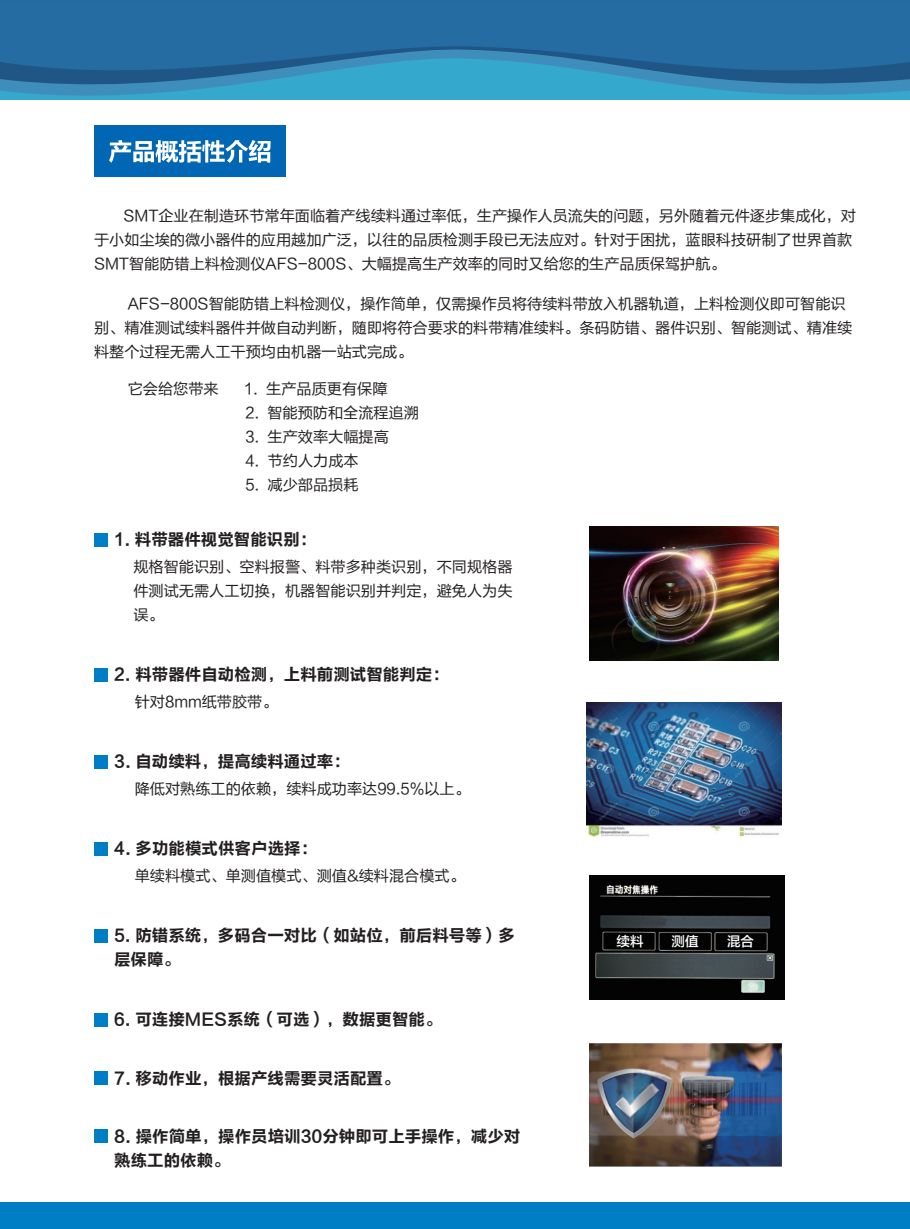
<style>
.page{position:relative;width:910px;height:1229px;background:#fff}
.page>*{position:absolute;margin:0;border:0;box-sizing:border-box;transform-origin:0 0}
.t1{font:16.5px/24px "FZLTCHK GBK1 0";color:#231f20}
.t2{font:15.15px/24px "FZLTHK GBK1 0";color:#231f20}
.t3{font:13.5px "FZLTZHK GBK1 0";color:#fff}
</style>
<div class="page">
<svg style="left:0;top:88px;width:910px;height:12px;background:#36a2ca"></svg>
<svg style="left:0;top:0;width:910px;height:88px;background:#2772a5"></svg>
<div style="left:94px;top:125px;width:192px;height:52px;background:#0166b3"></div>
<svg style="left:109px;top:140px;width:162px;height:23px"></svg>
<div style="left:0;top:1202px;width:910px;height:27px;background:#007ec5"></div>
<img style="left:589px;top:527px;width:189px;height:133px">
<img style="left:586px;top:702px;width:195px;height:136px">
<img style="left:589px;top:876px;width:195px;height:123px">
<img style="left:589px;top:1043px;width:192px;height:124px">
<div style="left:94px;top:533px;width:14px;height:14px;background:#007ec5"></div>
<div style="left:94px;top:668px;width:14px;height:14px;background:#007ec5"></div>
<div style="left:94px;top:755px;width:14px;height:14px;background:#007ec5"></div>
<div style="left:94px;top:842px;width:14px;height:14px;background:#007ec5"></div>
<div style="left:94px;top:929px;width:13px;height:14px;background:#007ec5"></div>
<div style="left:94px;top:1013px;width:13px;height:14px;background:#007ec5"></div>
<div style="left:94px;top:1071px;width:14px;height:14px;background:#007ec5"></div>
<div style="left:94px;top:1129px;width:14px;height:14px;background:#007ec5"></div>
<p class="t2" style="left:94px;top:204px;width:763px;text-indent:29px">SMT企业在制造环节常年面临着产线续料通过率低，生产操作人员流失的问题，另外随着元件逐步集成化，对于小如尘埃的微小器件的应用越加广泛，以往的品质检测手段已无法应对。针对于困扰，蓝眼科技研制了世界首款<br>SMT智能防错上料检测仪AFS-800S、大幅提高生产效率的同时又给您的生产品质保驾护航。</p>
<p class="t2" style="left:94px;top:292px;width:760px;text-indent:34px">AFS-800S智能防错上料检测仪，操作简单，仅需操作员将待续料带放入机器轨道，上料检测仪即可智能识别、精准测试续料器件并做自动判断，随即将符合要求的料带精准续料。条码防错、器件识别、智能测试、精准续料整个过程无需人工干预均由机器一站式完成。</p>
<p class="t2" style="left:128px;top:377px;width:92px">它会给您带来</p>
<p class="t2" style="left:244px;top:377px;width:145px">1. 生产品质更有保障</p>
<p class="t2" style="left:245px;top:401px;width:175px">2. 智能预防和全流程追溯</p>
<p class="t2" style="left:245px;top:425px;width:145px">3. 生产效率大幅提高</p>
<p class="t2" style="left:245px;top:449px;width:115px">4. 节约人力成本</p>
<p class="t2" style="left:245px;top:473px;width:115px">5. 减少部品损耗</p>
<p class="t1" style="left:114px;top:528px;width:203px">1. 料带器件视觉智能识别：</p>
<p class="t2" style="left:133px;top:555px;width:381px;text-align:justify">规格智能识别、空料报警、料带多种类识别，不同规格器件测试无需人工切换，机器智能识别并判定，避免人为失误。</p>
<p class="t1" style="left:114px;top:663px;width:336px">2. 料带器件自动检测，上料前测试智能判定：</p>
<p class="t2" style="left:135px;top:690px;width:144px">针对8mm纸带胶带。</p>
<p class="t1" style="left:114px;top:750px;width:237px">3. 自动续料，提高续料通过率：</p>
<p class="t2" style="left:135px;top:777px;width:337px">降低对熟练工的依赖，续料成功率达99.5%以上。</p>
<p class="t1" style="left:114px;top:837px;width:204px">4. 多功能模式供客户选择：</p>
<p class="t2" style="left:135px;top:864px;width:332px">单续料模式、单测值模式、测值&amp;续料混合模式。</p>
<p class="t1" style="left:114px;top:924px;width:402px">5. 防错系统，多码合一对比（如站位，前后料号等）多层保障。</p>
<p class="t1" style="left:114px;top:1008px;width:329px">6. 可连接MES系统（可选），数据更智能。</p>
<p class="t1" style="left:114px;top:1066px;width:287px">7. 移动作业，根据产线需要灵活配置。</p>
<p class="t1" style="left:114px;top:1124px;width:408px">8. 操作简单，操作员培训30分钟即可上手操作，减少对熟练工的依赖。</p>
<p class="t3" style="left:617px;top:934px;width:28px">续料</p>
<p class="t3" style="left:672px;top:934px;width:28px">测值</p>
<p class="t3" style="left:727px;top:934px;width:28px">混合</p>
</div>
